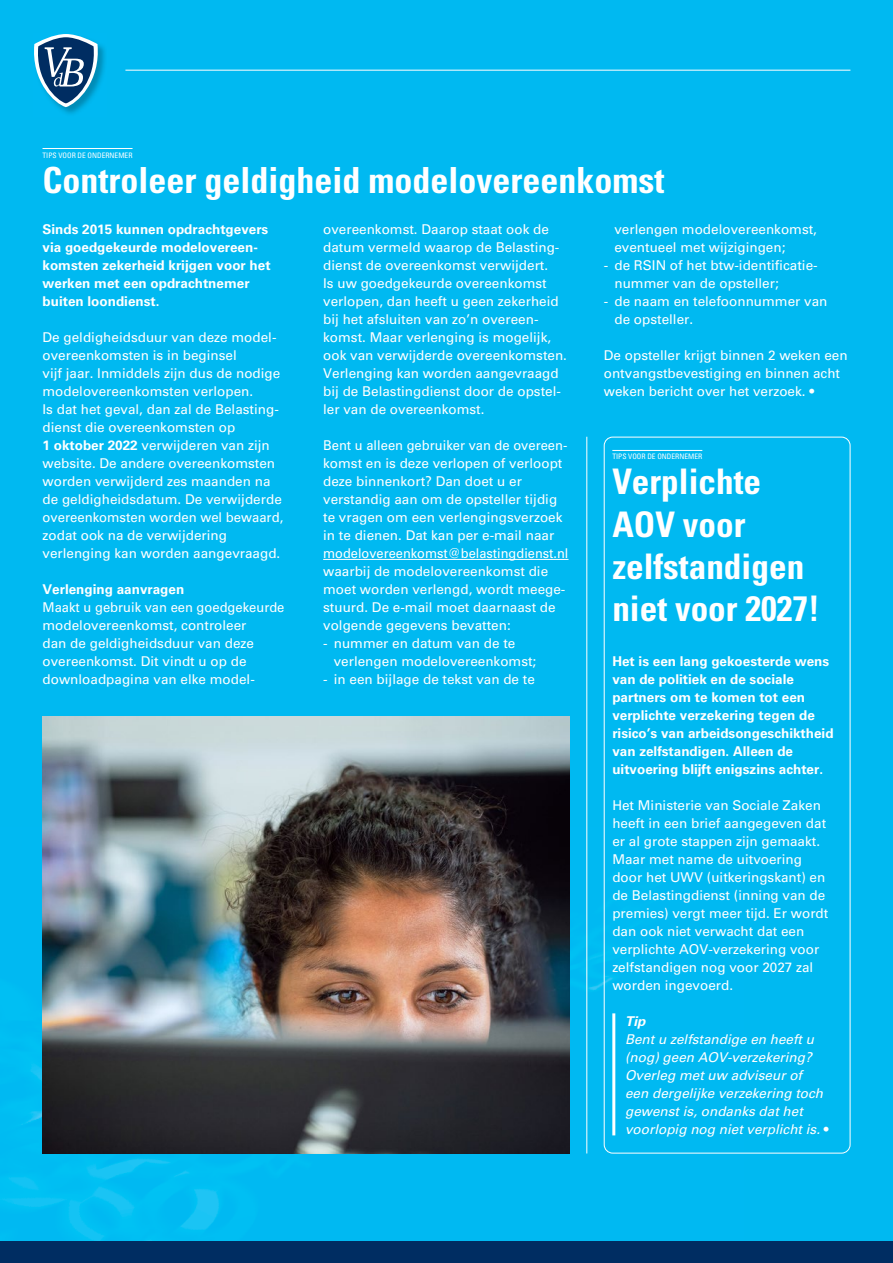
<style>
.page{position:relative;width:893px;height:1263px;background:#00b9f1}
.page>*{position:absolute;margin:0;border:0;box-sizing:border-box;transform-origin:0 0}
.t1{font:700 condensed 36px "Univers LT Std";color:#fff}
.t2{font:700 condensed 35.25px/42.3px "Univers LT Std";color:#fff}
.t3{font:13.5px/18px "Univers LT Std";color:#fff}
.t4{font:13.5px/18px "Univers LT Std";color:#fff;scale:.96 1}
.t5{font:700 13.5px/18px "Univers LT Std";color:#fff}
.t6{font:italic 13.5px/18px "Univers LT Std";color:#fff}
.t7{font:italic 700 13.5px "Univers LT Std";color:#fff}
.t8{font:condensed 7.5px "Univers LT Std";color:#fff}
.s1{font-weight:700}
.s2{font-style:normal}
</style>
<div class="page">
<img style="left:0;top:827px;width:743px;height:415px">
<div style="left:0;top:1242px;width:893px;height:21px;background:#002d62"></div>
<img style="left:58px;top:46px;width:47px;height:68px">
<svg style="left:34px;top:34px;width:67px;height:73px"></svg>
<hr style="left:125px;top:70px;width:725px;height:1px;background:#fff">
<div style="left:604px;top:437px;width:246px;height:716px;border:1px solid #fff;border-radius:9px"></div>
<hr style="left:323px;top:559px;width:245px;height:1px;background:#fff">
<hr style="left:43px;top:148px;width:90px;height:1px;background:#fff">
<hr style="left:612px;top:450px;width:90px;height:1px;background:#fff">
<hr style="left:586px;top:437px;width:1px;height:716px;background:#fff">
<img style="left:43px;top:716px;width:527px;height:437px">
<hr style="left:612px;top:1013px;width:3px;height:122px;background:#fff">
<p class="t8" style="left:43px;top:150px;width:92px">TIPS VOOR DE ONDERNEMER</p>
<h1 class="t1" style="left:43px;top:158px;width:623px">Controleer geldigheid modelovereenkomst</h1>
<p class="t5" style="left:43px;top:220px;width:230px">Sinds 2015 kunnen opdrachtgevers via goedgekeurde modelovereen&shy;komsten zekerheid krijgen voor het werken met een opdrachtnemer buiten loondienst.</p>
<p class="t3" style="left:43px;top:328px;width:242px">De geldigheidsduur van deze model&shy;overeenkomsten is in beginsel<br>vijf jaar. Inmiddels zijn dus de nodige modelovereenkomsten verlopen.<br>Is dat het geval, dan zal de Belasting&shy;dienst die overeenkomsten op<br><span class="s1">1 oktober 2022</span> verwijderen van zijn website. De andere overeenkomsten worden verwijderd zes maanden na de geldigheidsdatum. De verwijderde overeenkomsten worden wel bewaard, zodat ook na de verwijdering verlenging kan worden aangevraagd.</p>
<p class="t5" style="left:43px;top:580px;width:143px">Verlenging aanvragen</p>
<p class="t4" style="left:43px;top:598px;width:254px">Maakt u gebruik van een goedgekeurde modelovereenkomst, controleer<br>dan de geldigheidsduur van deze overeenkomst. Dit vindt u op de downloadpagina van elke model-</p>
<p class="t3" style="left:323px;top:220px;width:245px">overeenkomst. Daarop staat ook de datum vermeld waarop de Belasting&shy;dienst de overeenkomst verwijdert.<br>Is uw goedgekeurde overeenkomst verlopen, dan heeft u geen zekerheid bij het afsluiten van zo’n overeen&shy;komst. Maar verlenging is mogelijk, ook van verwijderde overeenkomsten.<br>Verlenging kan worden aangevraagd bij de Belastingdienst door de opstel&shy;ler van de overeenkomst.</p>
<p class="t4" style="left:323px;top:436px;width:257px">Bent u alleen gebruiker van de overeen&shy;komst en is deze verlopen of verloopt deze binnenkort? Dan doet u er verstandig aan om de opsteller tijdig te vragen om een verlengingsverzoek in te dienen. Dat kan per e-mail naar modelovereenkomst@belastingdienst.nl waarbij de modelovereenkomst die moet worden verlengd, wordt meege&shy;stuurd. De e-mail moet daarnaast de volgende gegevens bevatten:</p>
<p class="t3" style="left:334px;top:634px;width:204px;text-indent:-11px">- nummer en datum van de te verlengen modelovereenkomst;</p>
<p class="t3" style="left:323px;top:670px;width:213px">- in een bijlage de tekst van de te</p>
<p class="t3" style="left:614px;top:220px;width:204px">verlengen modelovereenkomst, eventueel met wijzigingen;</p>
<p class="t3" style="left:614px;top:256px;width:205px;text-indent:-11px">- de RSIN of het btw-identificatie&shy;nummer van de opsteller;</p>
<p class="t3" style="left:614px;top:292px;width:215px;text-indent:-11px">- de naam en telefoonnummer van de opsteller.</p>
<p class="t3" style="left:604px;top:346px;width:245px">De opsteller krijgt binnen 2 weken een ontvangstbevestiging en binnen acht weken bericht over het verzoek. •</p>
<p class="t8" style="left:612px;top:452px;width:92px">TIPS VOOR DE ONDERNEMER</p>
<h2 class="t2" style="left:612px;top:460px;width:209px">Verplichte<br>AOV voor zelfstandigen niet voor 2027!</h2>
<p class="t5" style="left:612px;top:652px;width:223px">Het is een lang gekoesterde wens van de politiek en de sociale partners om te komen tot een verplichte verzekering tegen de risico’s van arbeidsongeschiktheid van zelfstandigen. Alleen de uitvoering blijft enigszins achter.</p>
<p class="t3" style="left:612px;top:796px;width:218px">Het Ministerie van Sociale Zaken heeft in een brief aangegeven dat er al grote stappen zijn gemaakt.<br>Maar met name de uitvoering door het UWV (uitkeringskant) en de Belastingdienst (inning van de premies) vergt meer tijd. Er wordt dan ook niet verwacht dat een verplichte AOV-verzekering voor zelfstandigen nog voor 2027 zal worden ingevoerd.</p>
<p class="t7" style="left:625px;top:1013px;width:22px">Tip</p>
<p class="t6" style="left:625px;top:1030px;width:205px">Bent u zelfstandige en heeft u (nog) geen AOV-verzekering?<br>Overleg met uw adviseur of een dergelijke verzekering toch gewenst is, ondanks dat het voorlopig nog niet verplicht is. <span class="s2">•</span></p>
</div>
